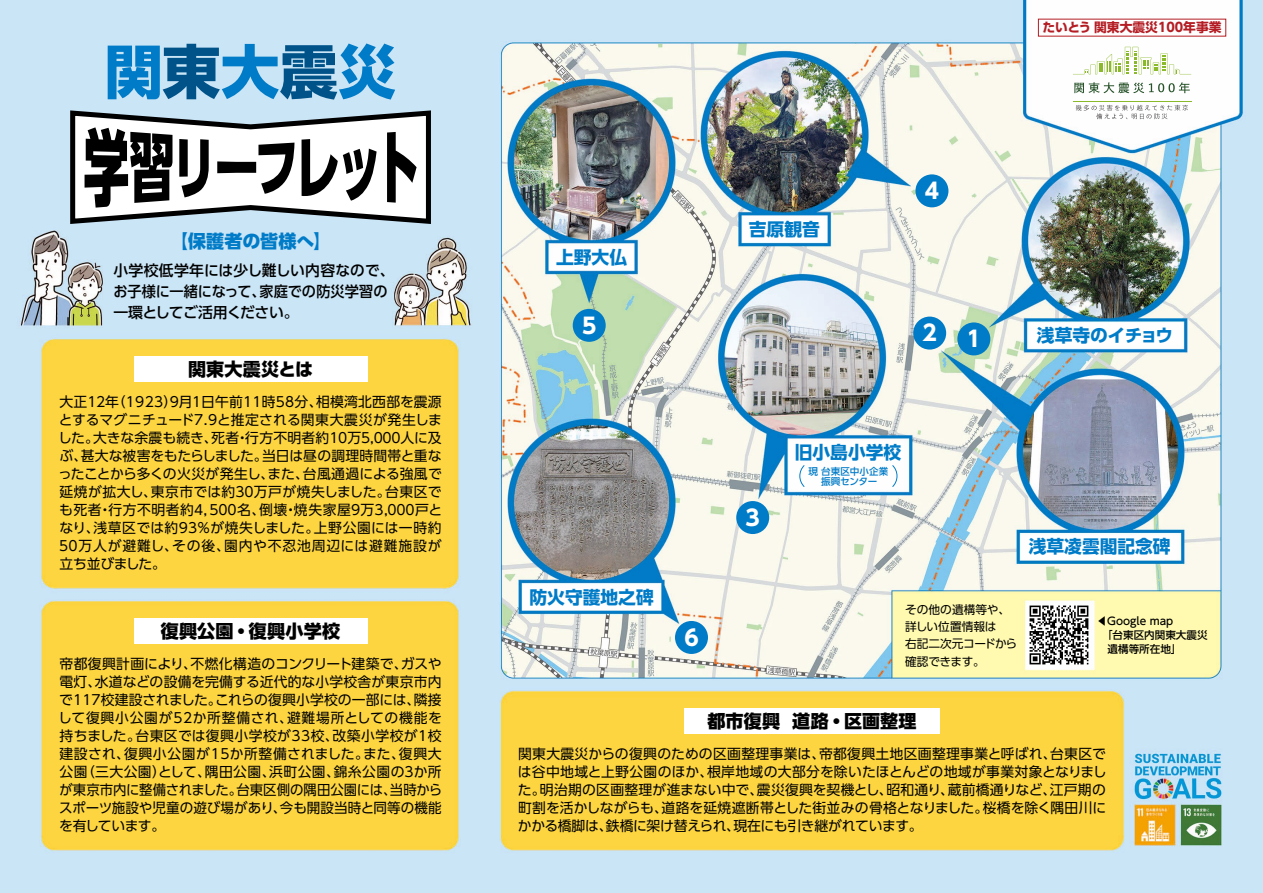
<style>
.page{position:relative;width:1263px;height:893px;background:#fff}
.page>*{position:absolute;margin:0;border:0;box-sizing:border-box;transform-origin:0 0}
.t1{font:800 58.05px "UD Shin Go Pr 6";letter-spacing:.005em;color:#007bc7}
.t2{font:700 21.6px "UD Shin Go Pr 6";color:#fff}
.t3{font:800 18px "UD Shin Go Pr 6";letter-spacing:.01em;color:#000}
.t4{font:800 18px "UD Shin Go Pr 6";color:#007bc7}
.t5{font:700 17.7px "UD Shin Go Pr 6";color:#007bc7}
.t6{font:700 17.7px "UD Shin Go Pr 6";letter-spacing:-.02em;color:#007bc7}
.t7{font:500 14.85px/21.3px "UD Shin Go Pr 6";color:#000}
.t8{font:500 14.85px/21.3px "UD Shin Go Pr 6";letter-spacing:-.025em;color:#000;scale:.95 1}
.t9{font:13.8px/18.1px "UD Shin Go Pr 6";letter-spacing:.015em;color:#000}
.t10{font:13.8px "UD Shin Go Pr 6";letter-spacing:-.04em;color:#000}
.t11{font:13.8px "UD Shin Go Pr 6";letter-spacing:-.025em;color:#000}
.t12{font:13.8px "UD Shin Go Pr 6";letter-spacing:-.005em;color:#000}
.t13{font:13.8px "UD Shin Go Pr 6";letter-spacing:.045em;color:#000}
.t14{font:13.8px/18.1px "UD Shin Go Pr 6";letter-spacing:-.015em;color:#000}
.t15{font:13.8px "UD Shin Go Pr 6";letter-spacing:.055em;color:#000}
.t16{font:13.8px "UD Shin Go Pr 6";letter-spacing:.06em;color:#000}
.t17{font:13.8px "UD Shin Go Pr 6";letter-spacing:-.02em;color:#000}
.t18{font:13.8px "UD Shin Go Pr 6";letter-spacing:.05em;color:#000}
.t19{font:13.8px "UD Shin Go Pr 6";letter-spacing:.04em;color:#000}
.t20{font:13.8px "UD Shin Go Pr 6";letter-spacing:-.01em;color:#000}
.t21{font:700 12.75px "UD Shin Go Pr 6";color:#b41d23}
.t22{font:11.7px/17.4px "UD Shin Go Pr 6";color:#000}
.t23{font:500 10.5px "UD Shin Go Pr 6";color:#000}
.t24{font:500 9.6px/10.4px "UD Shin Go Pr 6";color:#007bc7}
.s1{color:#005389}
</style>
<div class="page">
<img style="left:0;top:0;width:1263px;height:893px">
<svg style="left:68px;top:108px;width:365px;height:119px"></svg>
<div style="left:134px;top:356px;width:233px;height:26px;background:#fff"></div>
<div style="left:134px;top:618px;width:233px;height:26px;background:#fff"></div>
<div style="left:684px;top:708px;width:255px;height:26px;background:#fff"></div>
<svg style="left:799px;top:464px;width:7px;height:24px"></svg>
<svg style="left:891px;top:464px;width:7px;height:24px"></svg>
<div style="left:573px;top:309px;width:33px;height:33px;background:#007bc7;border-radius:50%"></div>
<div style="left:736px;top:501px;width:33px;height:33px;background:#007bc7;border-radius:50%"></div>
<div style="left:913px;top:317px;width:33px;height:33px;background:#007bc7;border-radius:50%"></div>
<div style="left:957px;top:322px;width:33px;height:33px;background:#007bc7;border-radius:50%"></div>
<div style="left:915px;top:174px;width:33px;height:33px;background:#007bc7;border-radius:50%"></div>
<div style="left:675px;top:621px;width:33px;height:33px;background:#007bc7;border-radius:50%"></div>
<img style="left:1024px;top:601px;width:70px;height:69px">
<svg style="left:1076px;top:105px;width:112px;height:14px"></svg>
<svg style="left:1074px;top:82px;width:116px;height:11px"></svg>
<hr style="left:1073px;top:101px;width:118px;height:1px;background:#8aba29">
<svg style="left:1073px;top:47px;width:118px;height:27px"></svg>
<h1 class="t1" style="left:105px;top:24px;width:293px">関<span class="s1">東</span>大<span class="s1">震</span>災</h1>
<h3 class="t4" style="left:170px;top:226px;width:163px">【保護者の皆様へ【</h3>
<p class="t7" style="left:259px;top:259px;width:136px;text-indent:-146px">小学校低学年には少し難しい内容なので、家庭での防災学習の</p>
<p class="t8" style="left:113px;top:280px;width:197px">お子様に一緒になって、<br>一環としてご活用ください。</p>
<h3 class="t3" style="left:188px;top:354px;width:127px">関東大震災とは</h3>
<p class="t9" style="left:105px;top:392px;width:77px">（年 1923 ９）</p>
<p class="t9" style="left:201px;top:392px;width:123px">日午前11時58分、</p>
<p class="t9" style="left:316px;top:392px;width:127px">相模湾北西部を震源</p>
<p class="t9" style="left:60px;top:392px;width:29px">大正</p>
<p class="t9" style="left:59px;top:410px;width:385px">とするマグニチュード7.9と推定される関東大震災が発生しま</p>
<p class="t9" style="left:400px;top:428px;width:43px">人に及</p>
<p class="t9" style="left:179px;top:392px;width:15px">月</p>
<p class="t9" style="left:85px;top:392px;width:24px">１２</p>
<p class="t9" style="left:190px;top:392px;width:15px">１</p>
<p class="t9" style="left:211px;top:428px;width:120px">死者行方不明者約</p>
<p class="t9" style="left:93px;top:428px;width:126px">大きな余震も続き、</p>
<p class="t9" style="left:347px;top:428px;width:15px">万</p>
<p class="t9" style="left:58px;top:428px;width:42px">した。</p>
<p class="t9" style="left:327px;top:428px;width:24px">１０</p>
<p class="t9" style="left:359px;top:428px;width:46px">５,０００</p>
<p class="t9" style="left:235px;top:428px;width:15px">・</p>
<p class="t9" style="left:59px;top:446px;width:29px">ぶ、</p>
<p class="t17" style="left:81px;top:445px;width:188px">甚大な被害をもたらしました。</p>
<p class="t9" style="left:262px;top:446px;width:181px">当日は昼の調理時間帯と重な</p>
<p class="t10" style="left:58px;top:463px;width:217px">ったことから多くの火災が発生し、</p>
<p class="t9" style="left:303px;top:464px;width:141px">台風通過による強風で</p>
<p class="t9" style="left:268px;top:464px;width:43px">また、</p>
<p class="t9" style="left:60px;top:482px;width:99px">延焼が拡大し、</p>
<p class="t12" style="left:254px;top:481px;width:138px">万戸が焼失しました。</p>
<p class="t9" style="left:151px;top:482px;width:86px">東京市では約</p>
<p class="t9" style="left:385px;top:482px;width:58px">台東区で</p>
<p class="t9" style="left:233px;top:482px;width:24px">３０</p>
<p class="t9" style="left:108px;top:500px;width:87px">行方不明者約</p>
<p class="t9" style="left:237px;top:500px;width:30px">名、</p>
<p class="t9" style="left:259px;top:500px;width:30px">倒壊</p>
<p class="t9" style="left:59px;top:500px;width:44px">も死者</p>
<p class="t9" style="left:294px;top:500px;width:58px">焼失家屋</p>
<p class="t9" style="left:360px;top:500px;width:15px">万</p>
<p class="t9" style="left:415px;top:500px;width:29px">戸と</p>
<p class="t9" style="left:192px;top:500px;width:49px">４，５００</p>
<p class="t9" style="left:349px;top:500px;width:15px">９</p>
<p class="t9" style="left:372px;top:500px;width:46px">３,０００</p>
<p class="t9" style="left:98px;top:500px;width:15px">・</p>
<p class="t9" style="left:284px;top:500px;width:15px">・</p>
<p class="t9" style="left:93px;top:519px;width:227px">浅草区では約９3％が焼失しました。</p>
<p class="t19" style="left:314px;top:517px;width:129px">上野公園には一時約</p>
<p class="t9" style="left:59px;top:519px;width:42px">なり、</p>
<p class="t14" style="left:57px;top:537px;width:122px">５０万人が避難し、立ち並びました。</p>
<p class="t16" style="left:224px;top:535px;width:219px">園内や不忍池周辺には避難施設が</p>
<p class="t9" style="left:172px;top:537px;width:59px">その後、</p>
<h3 class="t3" style="left:161px;top:616px;width:181px">復興公園・復興小学校</h3>
<p class="t9" style="left:401px;top:654px;width:42px">ガスや</p>
<p class="t9" style="left:95px;top:654px;width:348px;text-indent:-35px">帝都復興計画により、<br>水道などの設備を完備する近代的な小学校舎が東京市内</p>
<p class="t9" style="left:191px;top:654px;width:218px">不燃化構造のコンクリート建築で、</p>
<p class="t9" style="left:60px;top:672px;width:43px">電灯、</p>
<p class="t9" style="left:215px;top:690px;width:207px">これらの復興小学校の一部には、</p>
<p class="t9" style="left:414px;top:690px;width:29px">隣接</p>
<p class="t12" style="left:59px;top:688px;width:164px">で117校建設されました。</p>
<p class="t15" style="left:58px;top:706px;width:236px">して復興小公園が52か所整備され、</p>
<p class="t18" style="left:287px;top:706px;width:156px">避難場所としての機能を</p>
<p class="t9" style="left:135px;top:726px;width:205px">台東区では復興小学校が33校、</p>
<p class="t9" style="left:333px;top:726px;width:110px">改築小学校が1校</p>
<p class="t9" style="left:60px;top:726px;width:83px">持ちました。</p>
<p class="t13" style="left:124px;top:743px;width:246px">復興小公園が15か所整備されました。</p>
<p class="t9" style="left:399px;top:744px;width:44px">復興大</p>
<p class="t9" style="left:60px;top:744px;width:72px">建設され、</p>
<p class="t9" style="left:363px;top:744px;width:43px">また、</p>
<p class="t9" style="left:81px;top:762px;width:86px">（三大公園）</p>
<p class="t9" style="left:334px;top:762px;width:72px">錦糸公園の</p>
<p class="t9" style="left:414px;top:762px;width:29px">か所</p>
<p class="t9" style="left:60px;top:762px;width:30px">公園</p>
<p class="t9" style="left:205px;top:762px;width:72px">隅田公園、</p>
<p class="t9" style="left:269px;top:762px;width:72px">浜町公園、</p>
<p class="t9" style="left:158px;top:762px;width:54px">として、</p>
<p class="t9" style="left:402px;top:762px;width:15px">３</p>
<p class="t9" style="left:59px;top:781px;width:384px">が東京市内に整備されました。<br>スポーツ施設や児童の遊び場があり今も開設当時と同等の機能</p>
<p class="t9" style="left:236px;top:780px;width:161px">台東区側の隅田公園には、</p>
<p class="t9" style="left:390px;top:780px;width:54px">当時から</p>
<p class="t9" style="left:273px;top:799px;width:15px">、</p>
<p class="t10" style="left:59px;top:815px;width:108px">を有しています。</p>
<p class="t21" style="left:1042px;top:17px;width:180px">たいとう関東大震災100年事業</p>
<p class="t5" style="left:556px;top:243px;width:72px">上野大仏</p>
<h2 class="t2" style="left:582px;top:308px;width:16px">5</h2>
<p class="t5" style="left:749px;top:215px;width:72px">吉原観音</p>
<h2 class="t2" style="left:925px;top:173px;width:16px">4</h2>
<h2 class="t2" style="left:922px;top:315px;width:16px">2</h2>
<h2 class="t2" style="left:967px;top:321px;width:16px">1</h2>
<p class="t6" style="left:1037px;top:321px;width:138px">浅草寺のイチョウ</p>
<p class="t5" style="left:530px;top:582px;width:126px">防火守護地之碑</p>
<h2 class="t2" style="left:745px;top:500px;width:16px">3</h2>
<p class="t5" style="left:795px;top:438px;width:108px">旧小島小学校</p>
<p class="t24" style="left:808px;top:465px;width:81px">現台東区中小企業　振興センター</p>
<p class="t5" style="left:1029px;top:532px;width:143px">浅草凌雲閣記念碑</p>
<h2 class="t2" style="left:684px;top:620px;width:16px">6</h2>
<p class="t22" style="left:905px;top:600px;width:114px">その他の遺構等や、詳しい位置情報は<br>右記二次元コードから確認できます。</p>
<h3 class="t3" style="left:707px;top:706px;width:74px">都市復興</h3>
<h3 class="t3" style="left:792px;top:706px;width:126px">道路・区画整理</h3>
<p class="t23" style="left:1097px;top:613px;width:78px">◀Google map</p>
<p class="t23" style="left:1102px;top:627px;width:107px">「台東区内関東大震災</p>
<p class="t23" style="left:1107px;top:641px;width:75px">遺構等所在地「</p>
<p class="t9" style="left:819px;top:744px;width:239px">帝都復興土地区画整理事業と呼ばれ、</p>
<p class="t9" style="left:707px;top:744px;width:401px;text-indent:-189px">関東大震災からの復興のための区画整理事業は、<br>根岸地域の大部分を除いたほとんどの地域が事業対象となりまし</p>
<p class="t9" style="left:1050px;top:744px;width:57px">台東区で</p>
<p class="t9" style="left:518px;top:762px;width:197px">は谷中地域と上野公園のほか、</p>
<p class="t9" style="left:540px;top:780px;width:225px">明治期の区画整理が進まない中で、</p>
<p class="t20" style="left:948px;top:778px;width:110px">蔵前橋通りなど、</p>
<p class="t9" style="left:757px;top:780px;width:137px">震災復興を契機とし、</p>
<p class="t9" style="left:886px;top:780px;width:69px">昭和通り、</p>
<p class="t9" style="left:1050px;top:780px;width:58px">江戸期の</p>
<p class="t9" style="left:518px;top:780px;width:29px">た。</p>
<p class="t9" style="left:518px;top:798px;width:151px">町割を活かしながらも、</p>
<p class="t9" style="left:662px;top:798px;width:328px">道路を延焼遮断帯とした街並みの骨格となりました。</p>
<p class="t9" style="left:983px;top:798px;width:125px">桜橋を除く隅田川に</p>
<p class="t11" style="left:733px;top:814px;width:191px">現在にも引き継がれています。</p>
<p class="t9" style="left:518px;top:816px;width:96px">かかる橋脚は、</p>
<p class="t11" style="left:606px;top:814px;width:136px">鉄橋に架け替えられ、</p>
</div>
